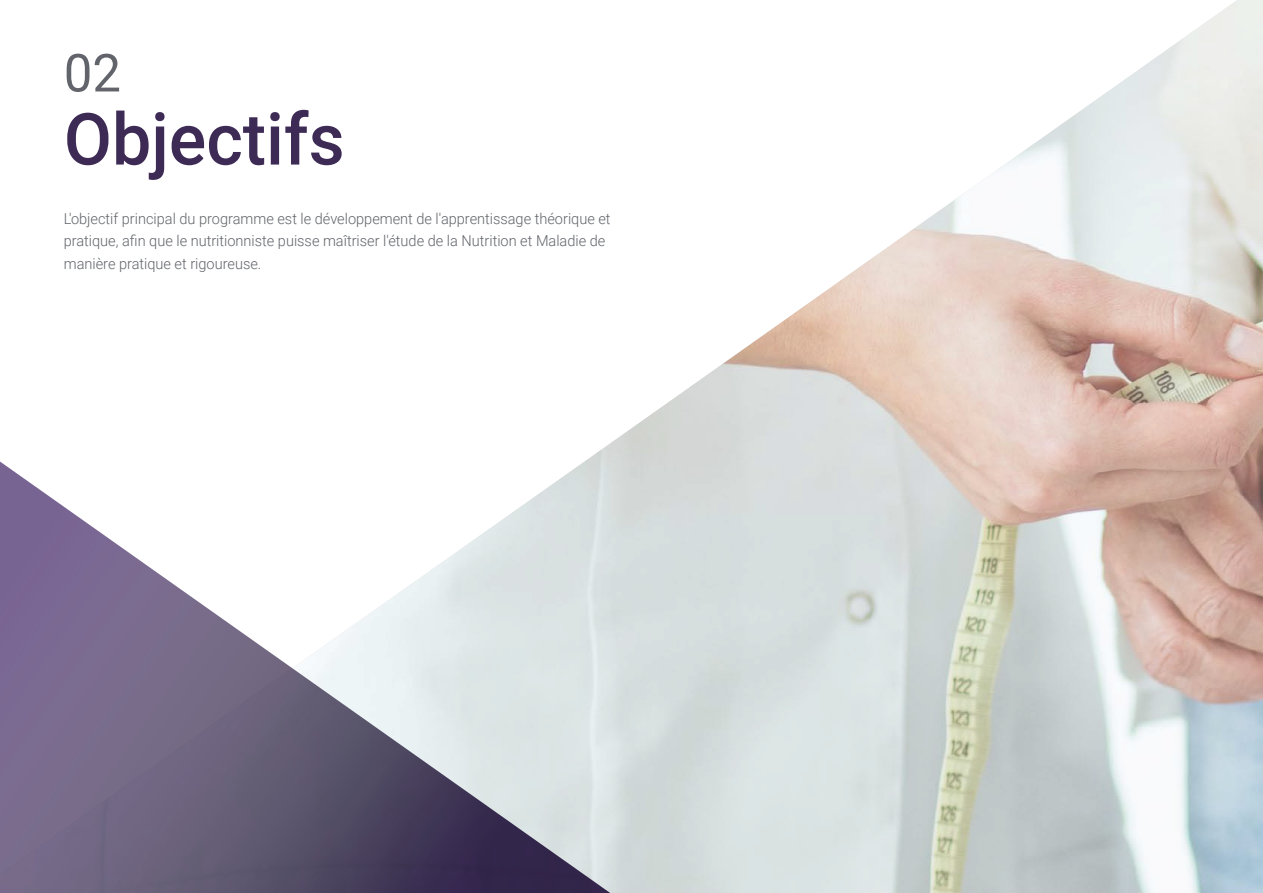
<style>
.page{position:relative;width:1263px;height:893px;background:#fff}
.page>*{position:absolute;margin:0;border:0;box-sizing:border-box;transform-origin:0 0}
.t1{font:500 72px "Roboto";color:#3d2b56}
.t2{font:52.5px "Roboto";color:#61646a}
.t3{font:300 15px/22.5px "Roboto";color:#61646a}
</style>
<div class="page">
<img style="left:607px;top:0;width:656px;height:893px">
<svg style="left:0;top:446px;width:640px;height:447px"></svg>
<h2 class="t2" style="left:64px;top:36px;width:59px">02</h2>
<h1 class="t1" style="left:64px;top:89px;width:282px">Objectifs</h1>
<p class="t3" style="left:64px;top:207px;width:548px">L'objectif principal du programme est le développement de l'apprentissage théorique et pratique, afin que le nutritionniste puisse maîtriser l'étude de la Nutrition et Maladie de manière pratique et rigoureuse.</p>
</div>
